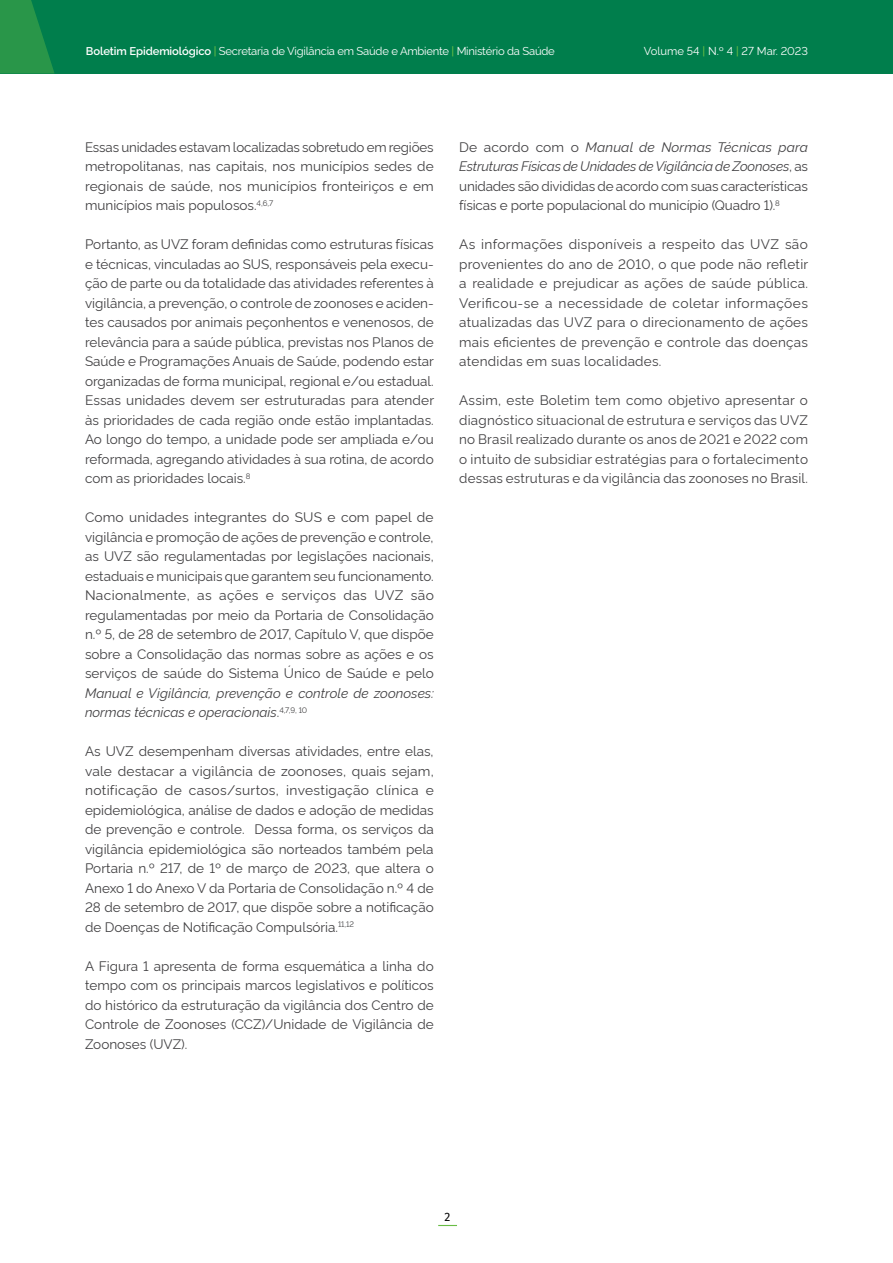
<style>
.page{position:relative;width:893px;height:1263px;background:#fff}
.page>*{position:absolute;margin:0;border:0;box-sizing:border-box;transform-origin:0 0}
.t1{font:13.5px/19.5px "Rawline";color:#414042;text-align:justify}
.t2{font:italic 13.5px/19.5px "Rawline";color:#414042}
.t3{font:12px "Fira Sans";color:#000}
.t4{font:11.25px "Rawline";letter-spacing:-.02em;color:#fff}
.t5{font:11.25px "Rawline";color:#fff}
.s1{font-weight:600}
.s2{font-weight:500;color:#69bd45}
.s3{font-style:normal}
.s4{font-style:italic}
</style>
<div class="page">
<div style="left:0;top:0;width:893px;height:74px;background:#007e4c"></div>
<svg style="left:438px;top:1225px;width:19px;height:1px"></svg>
<svg style="left:0;top:0;width:54px;height:74px"></svg>
<p class="t4" style="left:86px;top:42px;width:470px"><span class="s1">Boletim Epidemiológico</span> <span class="s2">|</span> Secretaria de Vigilância em Saúde e Ambiente <span class="s2">|</span> Ministério da Saúde</p>
<p class="t5" style="left:644px;top:43px;width:166px">Volume 54 <span class="s2">|</span> N.º 4 <span class="s2">|</span> 27 Mar. 2023</p>
<p class="t1" style="left:85px;top:136px;width:350px">Essas unidades estavam localizadas sobretudo em regiões metropolitanas, nas capitais, nos municípios sedes de regionais de saúde, nos municípios fronteiriços e em municípios mais populosos.<sup>4,6,7</sup></p>
<p class="t1" style="left:85px;top:233px;width:351px">Portanto, as UVZ foram definidas como estruturas físicas e técnicas, vinculadas ao SUS, responsáveis pela execu&shy;ção de parte ou da totalidade das atividades referentes à vigilância, a prevenção, o controle de zoonoses e aciden&shy;tes causados por animais peçonhentos e venenosos, de relevância para a saúde pública, previstas nos Planos de Saúde e Programações Anuais de Saúde, podendo estar organizadas de forma municipal, regional e/ou estadual.<br>Essas unidades devem ser estruturadas para atender às prioridades de cada região onde estão implantadas.<br>Ao longo do tempo, a unidade pode ser ampliada e/ou reformada, agregando atividades à sua rotina, de acordo com as prioridades locais.<sup>8</sup></p>
<p class="t1" style="left:85px;top:506px;width:350px">Como unidades integrantes do SUS e com papel de vigilância e promoção de ações de prevenção e controle, as UVZ são regulamentadas por legislações nacionais, estaduais e municipais que garantem seu funcionamento.<br>Nacionalmente, as ações e serviços das UVZ são regulamentadas por meio da Portaria de Consolidação n.º 5, de 28 de setembro de 2017, Capítulo V, que dispõe sobre a Consolidação das normas sobre as ações e os serviços de saúde do Sistema Único de Saúde e pelo</p>
<p class="t2" style="left:85px;top:682px;width:350px">Manual e Vigilância, prevenção e controle de zoonoses: normas técnicas e operacionais<span class="s3">.</span><sup>4,7,9,</sup> <sup>10</sup></p>
<p class="t1" style="left:85px;top:740px;width:350px">As UVZ desempenham diversas atividades, entre elas, vale destacar a vigilância de zoonoses, quais sejam, notificação de casos/surtos, investigação clínica e epidemiológica, análise de dados e adoção de medidas de prevenção e controle. Dessa forma, os serviços da vigilância epidemiológica são norteados também pela Portaria n.º 217, de 1º de março de 2023, que altera o Anexo 1 do Anexo V da Portaria de Consolidação n.º 4 de 28 de setembro de 2017, que dispõe sobre a notificação de Doenças de Notificação Compulsória.<sup>11,12</sup></p>
<p class="t1" style="left:85px;top:955px;width:350px">A Figura 1 apresenta de forma esquemática a linha do tempo com os principais marcos legislativos e políticos do histórico da estruturação da vigilância dos Centro de Controle de Zoonoses (CCZ)/Unidade de Vigilância de Zoonoses (UVZ).</p>
<p class="t1" style="left:459px;top:136px;width:350px">De acordo com o <span class="s4">Manual de Normas Técnicas para Estruturas Físicas de Unidades de Vigilância de Zoonoses</span>, as unidades são divididas de acordo com suas características físicas e porte populacional do município (Quadro 1).<sup>8</sup></p>
<p class="t1" style="left:459px;top:233px;width:351px">As informações disponíveis a respeito das UVZ são provenientes do ano de 2010, o que pode não refletir a realidade e prejudicar as ações de saúde pública.<br>Verificou-se a necessidade de coletar informações atualizadas das UVZ para o direcionamento de ações mais eficientes de prevenção e controle das doenças atendidas em suas localidades.</p>
<p class="t1" style="left:459px;top:389px;width:350px">Assim, este Boletim tem como objetivo apresentar o diagnóstico situacional de estrutura e serviços das UVZ no Brasil realizado durante os anos de 2021 e 2022 com o intuito de subsidiar estratégias para o fortalecimento dessas estruturas e da vigilância das zoonoses no Brasil.</p>
<p class="t3" style="left:445px;top:1207px;width:7px">2</p>
</div>
